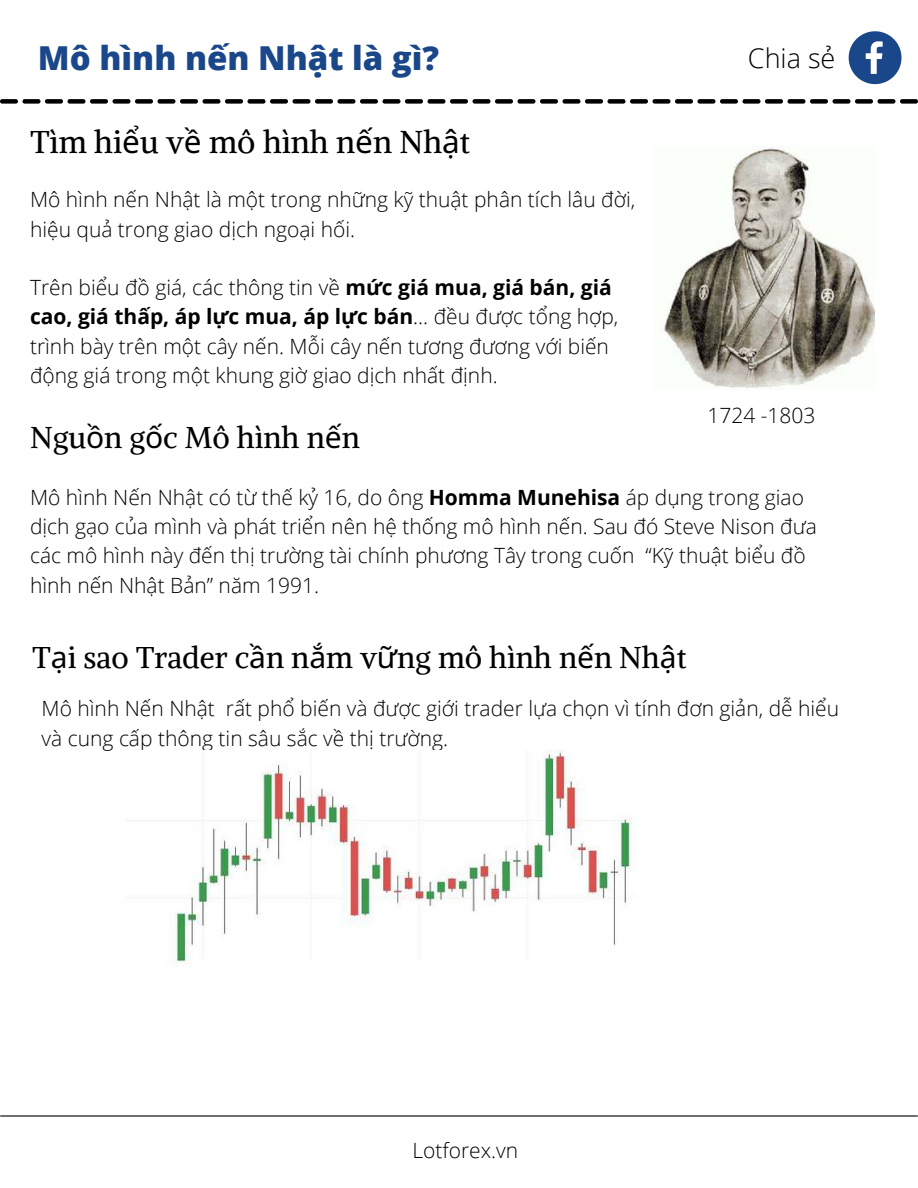
<style>
.page{position:relative;width:918px;height:1188px;background:#fff}
.page>*{position:absolute;margin:0;border:0;box-sizing:border-box;transform-origin:0 0}
.t1{font:800 33px "Open Sans";color:#1a4789}
.t2{font:31.5px "Alike";color:#000}
.t3{font:30px "Alike";color:#000}
.t4{font:300 27px "Open Sans";color:#000}
.t5{font:300 21px/29.2px "Open Sans";color:#000}
.s1{font-family:"Noto Sans"}
.s2{font-weight:700}
</style>
<div class="page">
<svg style="left:0;top:99px;width:918px;height:5px"></svg>
<hr style="left:1px;top:1115px;width:916px;height:2px;background:#000">
<svg style="left:849px;top:31px;width:52px;height:53px"></svg>
<img style="left:661px;top:146px;width:213px;height:243px">
<img style="left:170px;top:750px;width:463px;height:216px">
<h1 class="t1" style="left:38px;top:32px;width:403px">Mô hình nến Nhật là gì?</h1>
<h2 class="t2" style="left:30px;top:122px;width:441px">Tìm hi<span class="s1">ể</span>u v<span class="s1">ề</span> mô hình n<span class="s1">ế</span>n Nh<span class="s1">ậ</span>t</h2>
<p class="t5" style="left:30px;top:185px;width:607px">Mô hình nến Nhật là một trong những kỹ thuật phân tích lâu đời, hiệu quả trong giao dịch ngoại hối.</p>
<p class="t5" style="left:30px;top:272px;width:590px">Trên biểu đồ giá, các thông tin về <span class="s2">mức giá mua, giá bán, giá cao, giá thấp, áp lực mua, áp lực bán</span>… đều được tổng hợp, trình bày trên một cây nến. Mỗi cây nến tương đương với biến động giá trong một khung giờ giao dịch nhất định.</p>
<p class="t4" style="left:748px;top:40px;width:89px">Chia sẻ</p>
<p class="t5" style="left:707px;top:401px;width:110px">1724 -1803</p>
<h3 class="t3" style="left:30px;top:419px;width:331px">Ngu<span class="s1">ồ</span>n g<span class="s1">ố</span>c Mô hình n<span class="s1">ế</span>n</h3>
<p class="t5" style="left:30px;top:482px;width:788px">Mô hình Nến Nhật có từ thế kỷ 16, do ông <span class="s2">Homma Munehisa</span> áp dụng trong giao dịch gạo của mình và phát triển nên hệ thống mô hình nến. Sau đó Steve Nison đưa các mô hình này đến thị trường tài chính phương Tây trong cuốn “Kỹ thuật biểu đồ hình nến Nhật Bản” năm 1991.</p>
<h3 class="t3" style="left:32px;top:639px;width:656px">T<span class="s1">ạ</span>i sao Trader c<span class="s1">ầ</span>n n<span class="s1">ắ</span>m v<span class="s1">ữ</span>ng mô hình n<span class="s1">ế</span>n Nh<span class="s1">ậ</span>t</h3>
<p class="t5" style="left:42px;top:694px;width:799px">Mô hình Nến Nhật rất phổ biến và được giới trader lựa chọn vì tính đơn giản, dễ hiểu và cung cấp thông tin sâu sắc về thị trường.</p>
<p class="t5" style="left:412px;top:1135px;width:107px">Lotforex.vn</p>
</div>
